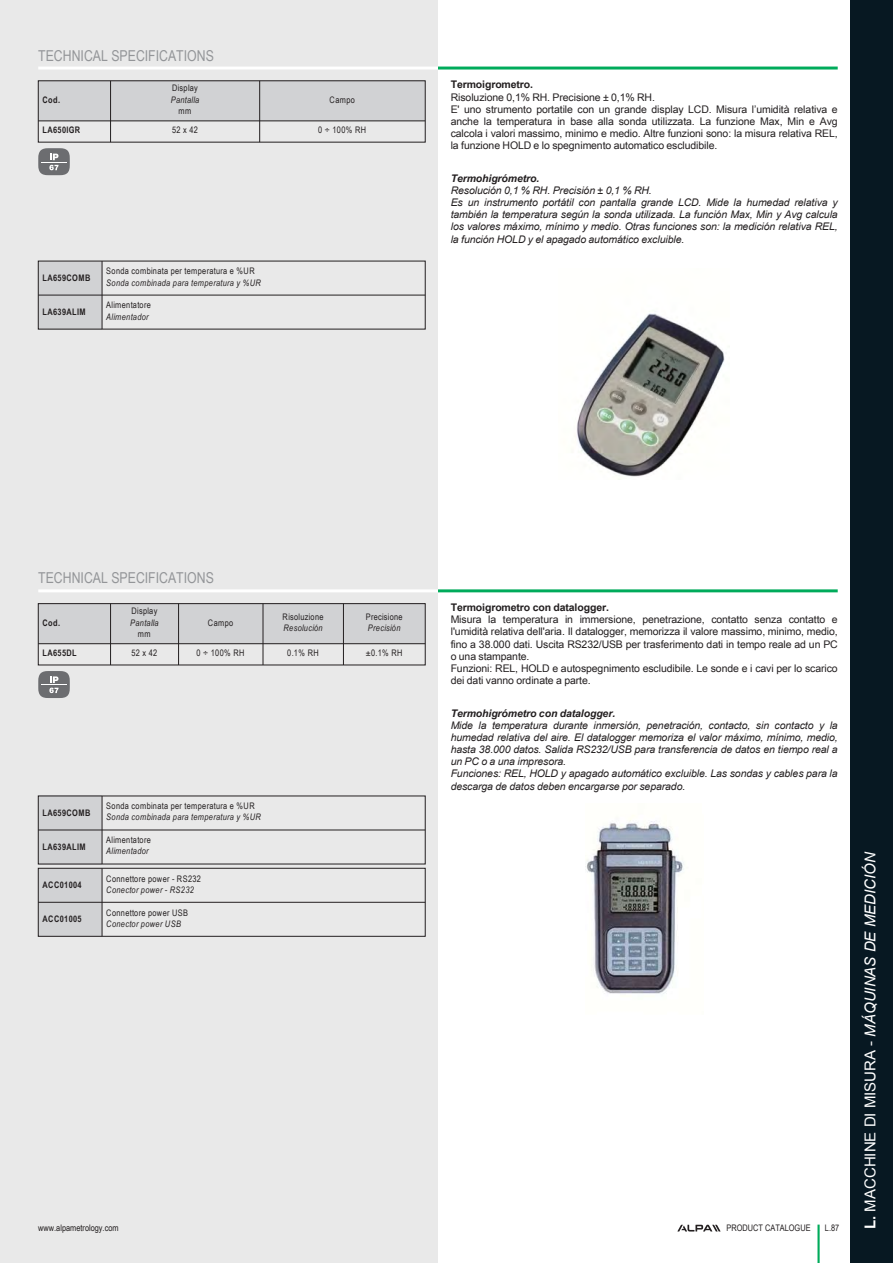
<style>
.page{position:relative;width:893px;height:1263px;background:#fff}
.page>*{position:absolute;margin:0;border:0;box-sizing:border-box;transform-origin:0 0}
.t1{font:15px "Arial Link Narrow";color:#939598}
.t2{font:italic 15px "Arial Link";color:#fff}
.t3{font:italic 10.5px/12px "Arial Link";letter-spacing:-.01em;color:#231f20}
.t4{font:10.5px/12px "Arial Link";letter-spacing:-.01em;color:#231f20}
.t5{font:italic 700 10.5px "Arial Link";letter-spacing:-.01em;color:#231f20}
.t6{font:700 10.5px "Arial Link";letter-spacing:-.01em;color:#231f20}
.t7{font:9px "Arial Link Narrow";letter-spacing:.04em;color:#231f20}
.t8{font:italic 9px "Arial Link Narrow";letter-spacing:.04em;color:#231f20}
.t9{font:700 9px "Arial Link Narrow";letter-spacing:.045em;color:#231f20}
.t10{font:9px "Arial Link Narrow";color:#231f20}
.s1{font-weight:700;font-style:normal}
.s2{font-style:normal}
</style>
<div class="page">
<div style="left:0;top:0;width:438px;height:1263px;background:#e9e9e9"></div>
<div style="left:850px;top:0;width:43px;height:1263px;background:#071822"></div>
<hr style="left:817px;top:1224px;width:3px;height:39px;background:#00ab5b">
<svg style="left:677px;top:1225px;width:43px;height:6px"></svg>
<hr style="left:438px;top:67px;width:400px;height:3px;background:#00ab5b">
<div style="left:38px;top:81px;width:73px;height:40px;background:#d1d2d4"></div>
<div style="left:111px;top:81px;width:149px;height:40px;background:#d1d2d4"></div>
<div style="left:260px;top:81px;width:165px;height:40px;background:#d1d2d4"></div>
<hr style="left:38px;top:121px;width:387px;height:1px;background:#231f20">
<hr style="left:110px;top:81px;width:1px;height:61px;background:#231f20">
<hr style="left:259px;top:81px;width:1px;height:61px;background:#231f20">
<svg style="left:38px;top:148px;width:32px;height:27px"></svg>
<img style="left:577px;top:313px;width:148px;height:164px">
<hr style="left:38px;top:67px;width:400px;height:3px;background:#fff">
<hr style="left:438px;top:589px;width:400px;height:3px;background:#00ab5b">
<div style="left:38px;top:604px;width:73px;height:40px;background:#d1d2d4"></div>
<div style="left:111px;top:604px;width:68px;height:40px;background:#d1d2d4"></div>
<div style="left:179px;top:604px;width:84px;height:40px;background:#d1d2d4"></div>
<div style="left:263px;top:604px;width:80px;height:40px;background:#d1d2d4"></div>
<div style="left:343px;top:604px;width:82px;height:40px;background:#d1d2d4"></div>
<hr style="left:38px;top:643px;width:387px;height:1px;background:#231f20">
<hr style="left:110px;top:604px;width:1px;height:61px;background:#231f20">
<hr style="left:178px;top:604px;width:1px;height:61px;background:#231f20">
<hr style="left:263px;top:604px;width:1px;height:61px;background:#231f20">
<hr style="left:343px;top:604px;width:1px;height:61px;background:#231f20">
<div style="left:38px;top:603px;width:387px;height:62px;border:1px solid #231f20"></div>
<svg style="left:38px;top:671px;width:32px;height:27px"></svg>
<img style="left:585px;top:815px;width:99px;height:179px">
<hr style="left:38px;top:589px;width:400px;height:3px;background:#fff">
<div style="left:38px;top:868px;width:64px;height:34px;background:#d1d2d4"></div>
<div style="left:38px;top:902px;width:64px;height:34px;background:#d1d2d4"></div>
<hr style="left:38px;top:902px;width:387px;height:1px;background:#231f20">
<hr style="left:102px;top:868px;width:1px;height:68px;background:#231f20">
<div style="left:38px;top:868px;width:387px;height:68px;border:1px solid #231f20"></div>
<div style="left:38px;top:261px;width:64px;height:34px;background:#d1d2d4"></div>
<div style="left:38px;top:295px;width:64px;height:34px;background:#d1d2d4"></div>
<hr style="left:38px;top:295px;width:387px;height:1px;background:#231f20">
<hr style="left:102px;top:261px;width:1px;height:68px;background:#231f20">
<div style="left:38px;top:796px;width:64px;height:34px;background:#d1d2d4"></div>
<div style="left:38px;top:830px;width:64px;height:34px;background:#d1d2d4"></div>
<hr style="left:38px;top:830px;width:387px;height:1px;background:#231f20">
<hr style="left:102px;top:796px;width:1px;height:68px;background:#231f20">
<h1 class="t1" style="left:38px;top:47px;width:177px">TECHNICAL SPECIFICATIONS</h1>
<p class="t9" style="left:43px;top:94px;width:19px">Cod.</p>
<p class="t7" style="left:172px;top:83px;width:27px">Display</p>
<p class="t8" style="left:171px;top:94px;width:30px">Pantalla</p>
<p class="t7" style="left:178px;top:106px;width:14px">mm</p>
<p class="t7" style="left:330px;top:94px;width:27px">Campo</p>
<p class="t9" style="left:43px;top:125px;width:39px">LA650IGR</p>
<p class="t7" style="left:172px;top:125px;width:27px">52 x 42</p>
<p class="t7" style="left:318px;top:125px;width:50px">0 ÷ 100% RH</p>
<p class="t9" style="left:43px;top:273px;width:49px">LA659COMB</p>
<p class="t9" style="left:43px;top:307px;width:45px">LA639ALIM</p>
<p class="t7" style="left:106px;top:266px;width:150px">Sonda combinata per temperatura e %UR</p>
<p class="t8" style="left:106px;top:277px;width:156px">Sonda combinada para temperatura y %UR</p>
<p class="t7" style="left:106px;top:300px;width:46px">Alimentatore</p>
<p class="t8" style="left:106px;top:311px;width:44px">Alimentador</p>
<p class="t6" style="left:451px;top:79px;width:84px">Termoigrometro.</p>
<p class="t4" style="left:451px;top:91px;width:389px">Risoluzione 0,1% RH. Precisione ± 0,1% RH.<br>E' uno strumento portatile con un grande display LCD. Misura l’umidità relativa e anche la temperatura in base alla sonda utilizzata. La funzione Max, Min e Avg calcola i valori massimo, minimo e medio. Altre funzioni sono: la misura relativa REL, la funzione HOLD e lo spegnimento automatico escludibile.</p>
<p class="t5" style="left:451px;top:173px;width:90px">Termohigrómetro.</p>
<p class="t3" style="left:451px;top:185px;width:389px">Resolución 0,1 % RH. Precisión ± 0,1 % RH.<br>Es un instrumento portátil con pantalla grande LCD. Mide la humedad relativa y también la temperatura según la sonda utilizada. La función Max, Min y Avg calcula los valores máximo, mínimo y medio. Otras funciones son: la medición relativa REL, la función HOLD y el apagado automático excluible.</p>
<h1 class="t1" style="left:38px;top:570px;width:177px">TECHNICAL SPECIFICATIONS</h1>
<p class="t9" style="left:43px;top:617px;width:19px">Cod.</p>
<p class="t7" style="left:131px;top:606px;width:27px">Display</p>
<p class="t8" style="left:130px;top:617px;width:30px">Pantalla</p>
<p class="t7" style="left:138px;top:628px;width:14px">mm</p>
<p class="t7" style="left:208px;top:617px;width:27px">Campo</p>
<p class="t7" style="left:283px;top:612px;width:42px">Risoluzione</p>
<p class="t8" style="left:283px;top:623px;width:41px">Resolución</p>
<p class="t7" style="left:366px;top:612px;width:38px">Precisione</p>
<p class="t8" style="left:368px;top:623px;width:34px">Precisión</p>
<p class="t9" style="left:43px;top:648px;width:36px">LA655DL</p>
<p class="t7" style="left:131px;top:648px;width:27px">52 x 42</p>
<p class="t7" style="left:197px;top:648px;width:50px">0 ÷ 100% RH</p>
<p class="t7" style="left:287px;top:648px;width:33px">0.1% RH</p>
<p class="t7" style="left:366px;top:648px;width:38px">±0.1% RH</p>
<p class="t9" style="left:43px;top:807px;width:49px">LA659COMB</p>
<p class="t9" style="left:43px;top:841px;width:45px">LA639ALIM</p>
<p class="t9" style="left:43px;top:880px;width:41px">ACC01004</p>
<p class="t9" style="left:43px;top:914px;width:41px">ACC01005</p>
<p class="t7" style="left:106px;top:801px;width:150px">Sonda combinata per temperatura e %UR</p>
<p class="t8" style="left:106px;top:812px;width:156px">Sonda combinada para temperatura y %UR</p>
<p class="t7" style="left:106px;top:835px;width:46px">Alimentatore</p>
<p class="t8" style="left:106px;top:846px;width:44px">Alimentador</p>
<p class="t7" style="left:106px;top:873px;width:96px">Connettore power - RS232</p>
<p class="t8" style="left:106px;top:884px;width:89px">Conector power - RS232</p>
<p class="t7" style="left:106px;top:907px;width:83px">Connettore power USB</p>
<p class="t8" style="left:106px;top:918px;width:76px">Conector power USB</p>
<p class="t6" style="left:451px;top:602px;width:160px">Termoigrometro con datalogger.</p>
<p class="t4" style="left:451px;top:614px;width:389px">Misura la temperatura in immersione, penetrazione, contatto senza contatto e l'umidità relativa dell'aria. Il datalogger, memorizza il valore massimo, minimo, medio, fino a 38.000 dati. Uscita RS232/USB per trasferimento dati in tempo reale ad un PC o una stampante.<br>Funzioni: REL, HOLD e autospegnimento escludibile. Le sonde e i cavi per lo scarico dei dati vanno ordinate a parte.</p>
<p class="t5" style="left:451px;top:707px;width:166px">Termohigrómetro con datalogger.</p>
<p class="t3" style="left:451px;top:719px;width:389px">Mide la temperatura durante inmersión, penetración, contacto, sin contacto y la humedad relativa del aire. El datalogger memoriza el valor máximo, mínimo, medio, hasta 38.000 datos. Salida RS232/USB para transferencia de datos en tiempo real a un PC o a una impresora.<br>Funciones: REL, HOLD y apagado automático excluible. Las sondas y cables para la descarga de datos deben encargarse por separado.</p>
<p class="t10" style="left:726px;top:1223px;width:86px">PRODUCT CATALOGUE</p>
<p class="t10" style="left:38px;top:1223px;width:82px">www.alpametrology.com</p>
<p class="t7" style="left:825px;top:1223px;width:16px">L.87</p>
<h1 class="t2" style="left:862px;top:1229px;width:379px;rotate:-90deg"><span class="s1">L.</span> <span class="s2">MACCHINE DI MISURA -</span> MÁQUINAS DE MEDICIÓN</h1>
</div>
